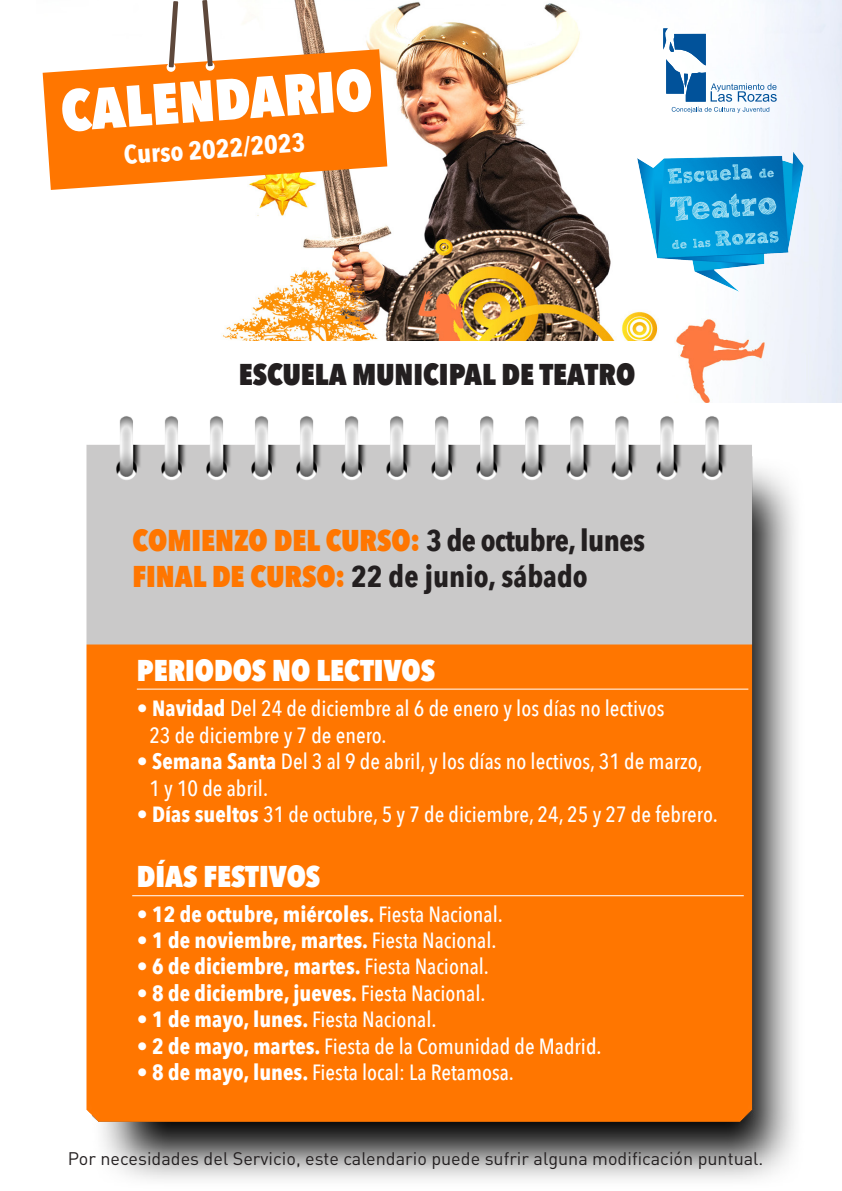
<style>
.page{position:relative;width:842px;height:1191px;background:#fff}
.page>*{position:absolute;margin:0;border:0;box-sizing:border-box;transform-origin:0 0}
.t1{font:800 57.6px "Avenir Next Condensed";color:#fff}
.t2{font:800 30px "Avenir Next Condensed";color:#ff7600}
.t3{font:800 30px "Avenir Next Condensed";color:#fff}
.t4{font:700 30px "Avenir Next Condensed";color:#231f20}
.t5{font:800 30px "Avenir Next Condensed";color:#231f20}
.t6{font:700 26px "Avenir Next Condensed";color:#fff}
.t7{font:500 22px "Avenir Next Condensed";color:#fff}
.t8{font:700 22px "Avenir Next Condensed";color:#fff}
.t9{font:18px "DIN";color:#231f20}
.s1{font-weight:700;color:#231f20}
.s2{font-weight:800;color:#ff7600}
.s3{font-weight:700}
.s4{font-weight:500}
</style>
<div class="page">
<img style="left:42px;top:0;width:800px;height:341px">
<svg style="left:43px;top:49px;width:344px;height:141px;background:#fd8c28"></svg>
<img style="left:86px;top:341px;width:756px;height:839px">
<img style="left:634px;top:152px;width:172px;height:141px">
<svg style="left:663px;top:28px;width:114px;height:85px"></svg>
<svg style="left:167px;top:63px;width:8px;height:9px"></svg>
<svg style="left:169px;top:1px;width:9px;height:66px"></svg>
<svg style="left:206px;top:62px;width:9px;height:9px"></svg>
<svg style="left:202px;top:0;width:11px;height:66px"></svg>
<hr style="left:137px;top:688px;width:611px;height:1px;background:#fff">
<hr style="left:132px;top:895px;width:612px;height:1px;background:#fff">
<div style="left:202px;top:341px;width:470px;height:62px;background:#fff"></div>
<p class="t1" style="left:58px;top:75px;width:314px;rotate:-4deg">CALENDARIO</p>
<p class="t6" style="left:123px;top:139px;width:183px;rotate:-4deg">Curso 2022/2023</p>
<p class="t5" style="left:239px;top:356px;width:398px">ESCUELA MUNICIPAL DE TEATRO</p>
<p class="t2" style="left:133px;top:521px;width:514px">COMIENZO DEL CURSO: <span class="s1">3 de octubre, lunes</span></p>
<p class="t4" style="left:133px;top:557px;width:457px"><span class="s2">FINAL DE CURSO:</span> 22 de junio, sábado</p>
<p class="t3" style="left:137px;top:652px;width:300px">PERIODOS NO LECTIVOS</p>
<p class="t7" style="left:137px;top:695px;width:529px"><span class="s3">• Navidad</span> Del 24 de diciembre al 6 de enero y los días no lectivos</p>
<p class="t7" style="left:149px;top:721px;width:239px">23 de diciembre y 7 de enero.</p>
<p class="t7" style="left:137px;top:748px;width:567px"><span class="s3">• Semana Santa</span> Del 3 al 9 de abril, y los días no lectivos, 31 de marzo,</p>
<p class="t7" style="left:149px;top:774px;width:120px">1 y 10 de abril.</p>
<p class="t7" style="left:137px;top:801px;width:582px"><span class="s3">• Días sueltos</span> 31 de octubre, 5 y 7 de diciembre, 24, 25 y 27 de febrero.</p>
<p class="t3" style="left:137px;top:857px;width:185px">DÍAS FESTIVOS</p>
<p class="t8" style="left:137px;top:900px;width:367px">• 12 de octubre, miércoles. <span class="s4">Fiesta Nacional.</span></p>
<p class="t8" style="left:137px;top:926px;width:361px">• 1 de noviembre, martes. <span class="s4">Fiesta Nacional.</span></p>
<p class="t8" style="left:137px;top:953px;width:354px">• 6 de diciembre, martes. <span class="s4">Fiesta Nacional.</span></p>
<p class="t8" style="left:137px;top:979px;width:350px">• 8 de diciembre, jueves. <span class="s4">Fiesta Nacional.</span></p>
<p class="t8" style="left:137px;top:1006px;width:301px">• 1 de mayo, lunes. <span class="s4">Fiesta Nacional.</span></p>
<p class="t7" style="left:137px;top:1032px;width:466px"><span class="s3">• 2 de mayo, martes.</span> Fiesta de la Comunidad de Madrid.</p>
<p class="t7" style="left:137px;top:1059px;width:379px"><span class="s3">• 8 de mayo, lunes.</span> Fiesta local: La Retamosa.</p>
<p class="t9" style="left:68px;top:1147px;width:697px">Por necesidades del Servicio, este calendario puede sufrir alguna modificación puntual.</p>
</div>
